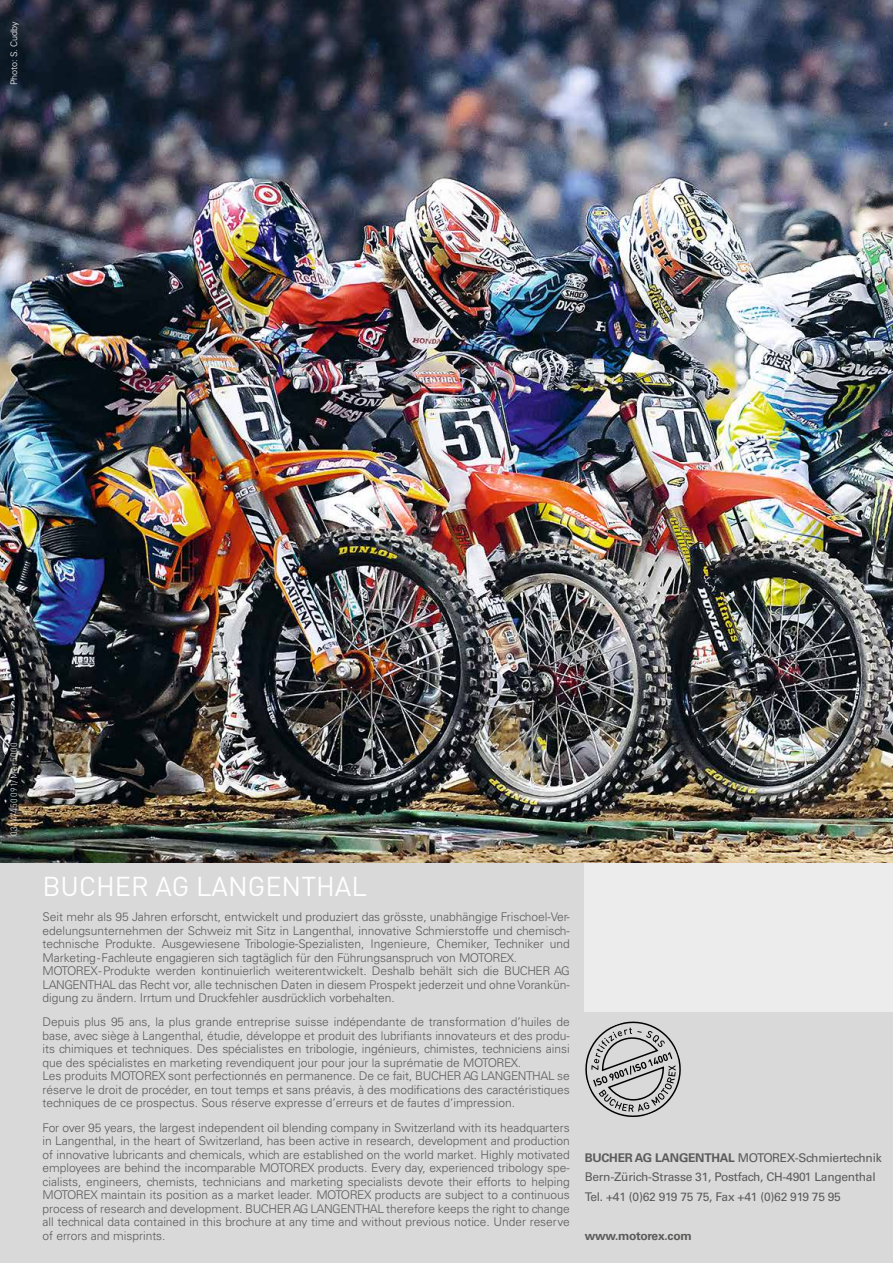
<style>
.page{position:relative;width:893px;height:1263px;background:#fff}
.page>*{position:absolute;margin:0;border:0;box-sizing:border-box;transform-origin:0 0}
.t1{font:27px "DIN";color:#fff}
.t2{font:300 12px/13.5px "Univers LT Std";letter-spacing:-.005em;color:#5b5b5a}
.t3{font:12px/19.5px "Univers LT Std";letter-spacing:-.02em;color:#5b5b5a}
.t4{font:700 12px "Univers LT Std";letter-spacing:-.02em;color:#5b5b5a}
.t5{font:300 9px "DIN";letter-spacing:.06em;color:#fff}
.t6{font:300 9px "Univers LT Std";color:#fff}
.s1{font-weight:700}
</style>
<div class="page">
<img style="left:0;top:0;width:893px;height:863px">
<div style="left:0;top:863px;width:893px;height:400px;background:#d9d9da"></div>
<div style="left:585px;top:863px;width:308px;height:149px;background:#ececec"></div>
<svg style="left:585px;top:1021px;width:96px;height:96px"></svg>
<p class="t6" style="left:8px;top:85px;width:66px;rotate:-90deg">Photo: S. Cudby</p>
<p class="t5" style="left:8px;top:836px;width:96px;rotate:-90deg">0314/450091/Mer5000</p>
<h1 class="t1" style="left:43px;top:871px;width:326px">BUCHER AG LANGENTHAL</h1>
<p class="t2" style="left:43px;top:910px;width:529px">Seit mehr als 95 Jahren erforscht, entwickelt und produziert das grösste, unabhängige Frischoel-Ver&shy;edelungsunternehmen der Schweiz mit Sitz in Langenthal, innovative Schmierstoffe und chemisch&shy;technische Produkte. Ausgewiesene Tribologie-Spezialisten, Ingenieure, Chemiker, Techniker und Marketing-Fachleute engagieren sich tagtäglich für den Führungsanspruch von MOTOREX.<br>MOTOREX-Produkte werden kontinuierlich weiterentwickelt. Deshalb behält sich die BUCHER AG LANGENTHAL das Recht vor, alle technischen Daten in diesem Prospekt jederzeit und ohne Vorankün&shy;digung zu ändern. Irrtum und Druckfehler ausdrücklich vorbehalten.</p>
<p class="t2" style="left:43px;top:1015px;width:529px">Depuis plus 95 ans, la plus grande entreprise suisse indépendante de transformation d’huiles de base, avec siège à Langenthal, étudie, développe et produit des lubrifiants innovateurs et des produ&shy;its chimiques et techniques. Des spécialistes en tribologie, ingénieurs, chimistes, techniciens ainsi que des spécialistes en marketing revendiquent jour pour jour la suprématie de MOTOREX.<br>Les produits MOTOREX sont perfectionnés en permanence. De ce fait, BUCHER AG LANGENTHAL se réserve le droit de procéder, en tout temps et sans préavis, à des modifications des caractéristiques techniques de ce prospectus. Sous réserve expresse d’erreurs et de fautes d’impression.</p>
<p class="t2" style="left:43px;top:1120px;width:529px;text-align:justify">For over 95 years, the largest independent oil blending company in Switzerland with its headquarters in Langenthal, in the heart of Switzerland, has been active in research, development and production of innovative lubricants and chemicals, which are established on the world market. Highly motivated employees are behind the incomparable MOTOREX products. Every day, experienced tribology spe&shy;cialists, engineers, chemists, technicians and marketing specialists devote their efforts to helping MOTOREX maintain its position as a market leader. MOTOREX products are subject to a continuous process of research and development. BUCHER AG LANGENTHAL therefore keeps the right to change all technical data contained in this brochure at any time and without previous notice. Under reserve of errors and misprints.</p>
<p class="t3" style="left:585px;top:1148px;width:299px"><span class="s1">BUCHER AG LANGENTHAL</span> MOTOREX-Schmiertechnik<br>Bern-Zürich-Strasse 31, Postfach, CH-4901 Langenthal<br>Tel. +41 (0)62 919 75 75, Fax +41 (0)62 919 75 95</p>
<p class="t4" style="left:585px;top:1228px;width:109px">www.motorex.com</p>
</div>
